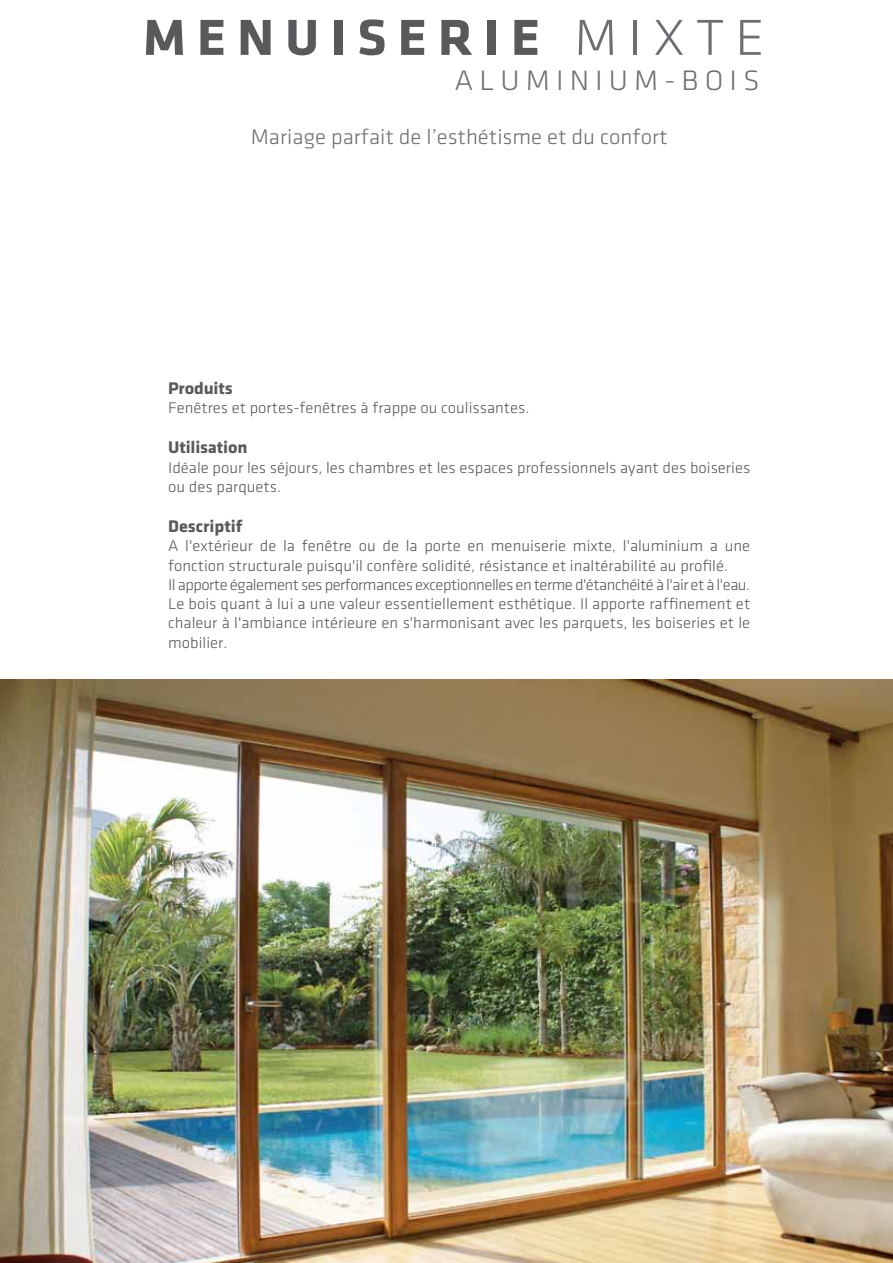
<style>
.page{position:relative;width:893px;height:1263px;background:#fff}
.page>*{position:absolute;margin:0;border:0;box-sizing:border-box;transform-origin:0 0}
.t1{font:700 52.5px "Klavika";letter-spacing:.2em;color:#58595b;scale:1.04 1}
.t2{font:29.1px "Klavika Light OSTF";letter-spacing:.2em;color:#6d6e71;scale:1.04 1}
.t3{font:21.9px "Klavika Light OSTF";color:#6d6e71;scale:1.04 1}
.t4{font:700 17.55px "Klavika";letter-spacing:-.01em;color:#58595b;scale:1.04 1}
.t5{font:16.05px/19.2px "Klavika Light OSF";color:#58595b;scale:1.04 1}
.s1{font-family:"Klavika Light OSTF";font-weight:400;color:#6d6e71}
</style>
<div class="page">
<img style="left:0;top:680px;width:893px;height:583px">
<h1 class="t1" style="left:143px;top:9px;width:599px">MENUISERIE <span class="s1">MIXTE</span></h1>
<h2 class="t2" style="left:454px;top:65px;width:295px">ALUMINIUM-BOIS</h2>
<h3 class="t3" style="left:251px;top:125px;width:402px">Mariage parfait de l’esthétisme et du confort</h3>
<p class="t4" style="left:168px;top:378px;width:64px">Produits</p>
<p class="t5" style="left:168px;top:398px;width:349px">Fenêtres et portes-fenêtres à frappe ou coulissantes.</p>
<p class="t4" style="left:168px;top:438px;width:78px">Utilisation</p>
<p class="t5" style="left:168px;top:458px;width:561px">Idéale pour les séjours, les chambres et les espaces professionnels ayant des boiseries ou des parquets.</p>
<p class="t4" style="left:168px;top:517px;width:73px">Descriptif</p>
<p class="t5" style="left:168px;top:537px;width:561px">A l'extérieur de la fenêtre ou de la porte en menuiserie mixte, l'aluminium a une fonction structurale puisqu'il confère solidité, résistance et inaltérabilité au profilé.<br>Il apporte également ses performances exceptionnelles en terme d'étanchéité à l'air et à l'eau.<br>Le bois quant à lui a une valeur essentiellement esthétique. Il apporte raffinement et chaleur à l'ambiance intérieure en s'harmonisant avec les parquets, les boiseries et le mobilier.</p>
</div>
